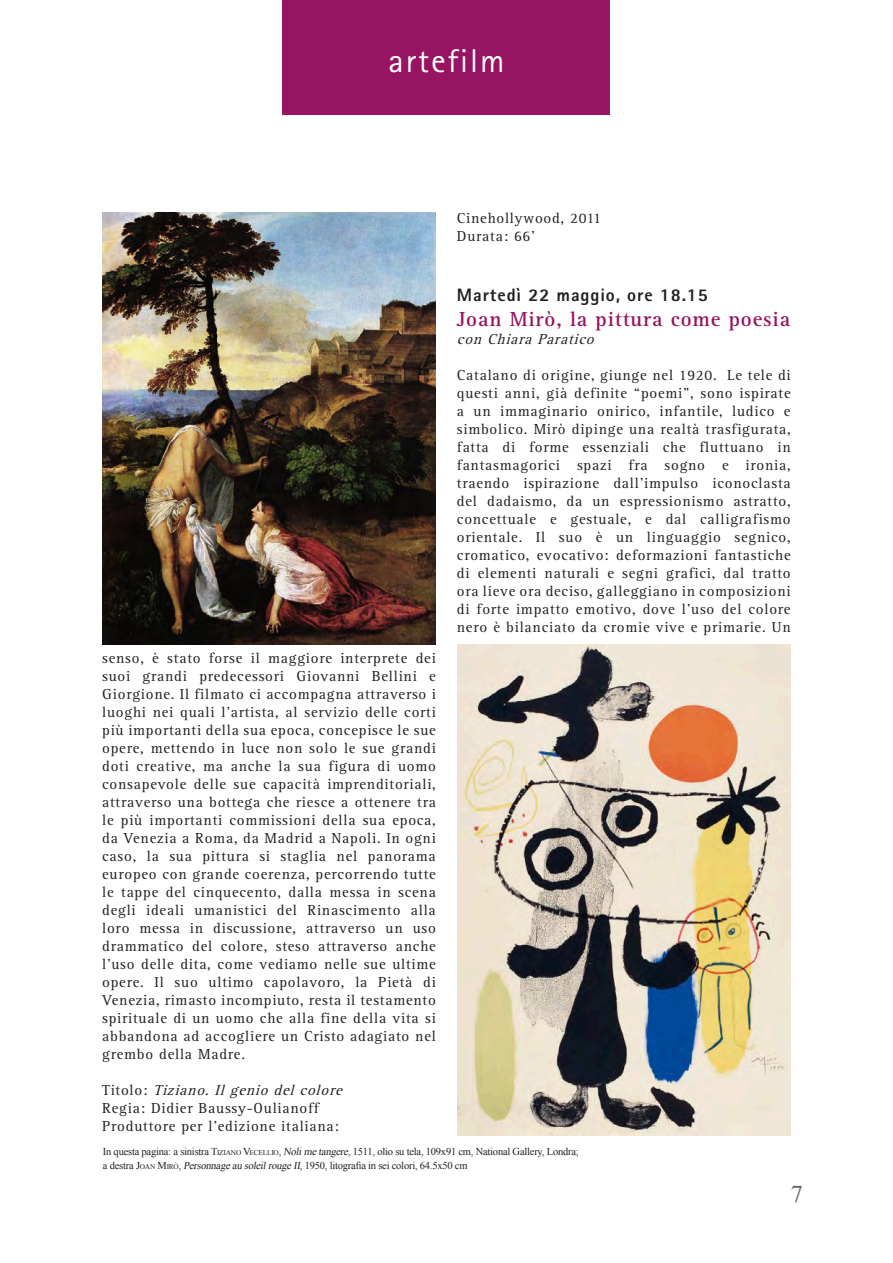
<style>
.page{position:relative;width:893px;height:1263px;background:#fff}
.page>*{position:absolute;margin:0;border:0;box-sizing:border-box;transform-origin:0 0}
.t1{font:33px "Agfa Rotis Sans Serif";letter-spacing:.06em;color:#fff}
.titolobox{font:24px "Times New Roman";color:#656568}
.Testo{font:700 21px "Agfa Rotis Serif";letter-spacing:.04em;color:#961461}
.Data_e_ora{font:800 18px "Agfa Rotis Sans Serif";letter-spacing:.05em;color:#231f20}
.Testo-2{font:15px/18px "Agfa Rotis Serif";letter-spacing:.05em;color:#231f20;text-align:justify}
.Testo-3{font:italic 15px "Agfa Rotis Serif";color:#231f20}
.titolobox-2{font:10.5px "Times New Roman";letter-spacing:-.02em;color:#231f20}
.s1{font-style:normal}
.s2{font-style:inherit}
.s3{font-size:7.35px}
.s4{font-style:italic}
</style>
<div class="page">
<div style="left:283px;top:0;width:327px;height:115px;background:#961461"></div>
<img style="left:102px;top:213px;width:334px;height:431px">
<img style="left:457px;top:644px;width:334px;height:491px">
<p class="t1" style="left:388px;top:42px;width:117px">artefilm</p>
<p class="Testo-2" style="left:457px;top:210px;width:146px">Cinehollywood, 2011</p>
<p class="Testo-2" style="left:457px;top:228px;width:79px">Durata: 66’</p>
<p class="Data_e_ora" style="left:457px;top:284px;width:252px">Martedì 22 maggio, ore 18.15</p>
<p class="Testo" style="left:457px;top:307px;width:335px">Joan Mirò, la pittura come poesia</p>
<p class="Testo-3" style="left:457px;top:331px;width:143px">con Chiara Paratico</p>
<p class="Testo-2" style="left:457px;top:367px;width:335px">Catalano di origine, giunge nel 1920. Le tele di questi anni, già definite “poemi”, sono ispirate a un immaginario onirico, infantile, ludico e simbolico. Mirò dipinge una realtà trasfigurata, fatta di forme essenziali che fluttuano in fantasmagorici spazi fra sogno e ironia, traendo ispirazione dall’impulso iconoclasta del dadaismo, da un espressionismo astratto, concettuale e gestuale, e dal calligrafismo orientale. Il suo è un linguaggio segnico, cromatico, evocativo: deformazioni fantastiche di elementi naturali e segni grafici, dal tratto ora lieve ora deciso, galleggiano in composizioni di forte impatto emotivo, dove l’uso del colore nero è bilanciato da cromie vive e primarie. Un</p>
<p class="Testo-2" style="left:102px;top:650px;width:335px">senso, è stato forse il maggiore interprete dei suoi grandi predecessori Giovanni Bellini e Giorgione. Il filmato ci accompagna attraverso i luoghi nei quali l’artista, al servizio delle corti più importanti della sua epoca, concepisce le sue opere, mettendo in luce non solo le sue grandi doti creative, ma anche la sua figura di uomo consapevole delle sue capacità imprenditoriali, attraverso una bottega che riesce a ottenere tra le più importanti commissioni della sua epoca, da Venezia a Roma, da Madrid a Napoli. In ogni caso, la sua pittura si staglia nel panorama europeo con grande coerenza, percorrendo tutte le tappe del cinquecento, dalla messa in scena degli ideali umanistici del Rinascimento alla loro messa in discussione, attraverso un uso drammatico del colore, steso attraverso anche l’uso delle dita, come vediamo nelle sue ultime opere. Il suo ultimo capolavoro, la Pietà di Venezia, rimasto incompiuto, resta il testamento spirituale di un uomo che alla fine della vita si abbandona ad accogliere un Cristo adagiato nel grembo della Madre.</p>
<p class="Testo-3" style="left:102px;top:1082px;width:246px"><span class="s1">T i t o l o :</span> Tiziano. Il genio del colore</p>
<p class="Testo-2" style="left:102px;top:1100px;width:218px">Regia: Didier Baussy-Oulianoff</p>
<p class="Testo-2" style="left:102px;top:1118px;width:238px">Produttore per l’edizione italiana:</p>
<p class="titolobox-2" style="left:103px;top:1145px;width:477px">In questa pagina: a sinistra <span class="s2">T</span><span class="s3">IZIANO</span> <span class="s2">V</span><span class="s3">ECELLIO</span>, <span class="s4">Nolime tangere</span>, 1511, olio su tela, 109x91 cm, National Gallery, Londra;</p>
<p class="titolobox-2" style="left:103px;top:1158px;width:366px">a destra <span class="s2">J</span><span class="s3">OAN</span> <span class="s2">M</span><span class="s3">IRÒ</span>, <span class="s4">Personnage au soleilrouge II</span>, 1950, litografia in sei colori, 64.5x50 cm</p>
<p class="titolobox" style="left:791px;top:1177px;width:13px">7</p>
</div>
